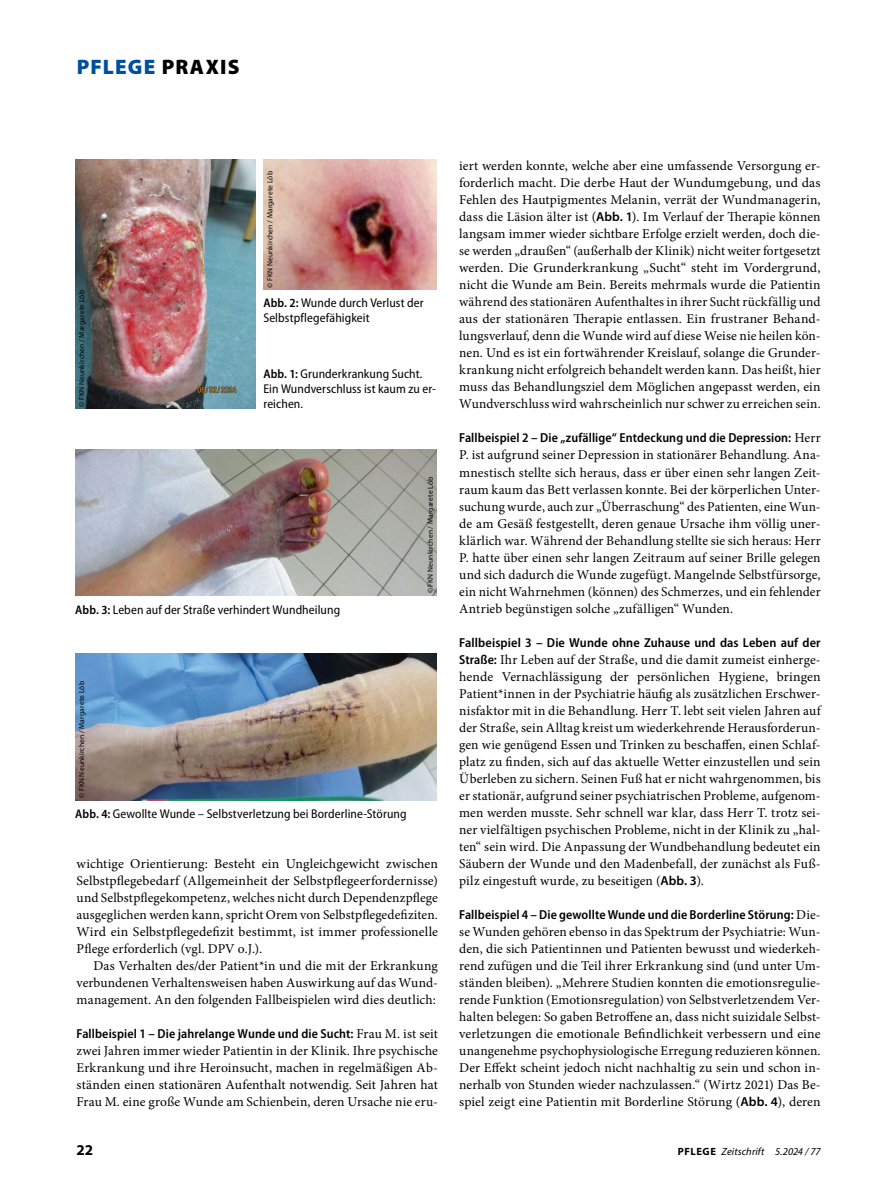
<style>
.page{position:relative;width:893px;height:1187px;background:#fff}
.page>*{position:absolute;margin:0;border:0;box-sizing:border-box;transform-origin:0 0}
.t1{font:900 21px "Myriad Pro";letter-spacing:.055em;color:#004e9e}
.t2{font:700 15px "Myriad Pro";color:#000}
.Dateline_Para{font:13.5px/17px "Minion Pro";letter-spacing:.005em;color:#000;text-align:justify}
.Para_x{font:13.5px/17px "Minion Pro";letter-spacing:.005em;color:#000;text-align:justify}
.Para_Indent{font:13.5px/17px "Minion Pro";letter-spacing:.005em;color:#000;text-align:justify}
.Dateline_Para-2{font:600 semi-condensed 13.05px "Myriad Pro";letter-spacing:.01em;color:#000}
.Image_Caption_x{font:semi-condensed 12.75px/15px "Myriad Pro";letter-spacing:.005em;color:#000}
.t3{font:italic 10.5px "Myriad Pro";letter-spacing:.005em;color:#000}
.t4{font:7.5px "Myriad Pro";letter-spacing:.02em;color:#000}
.s1{color:#000}
.s2{font-weight:600;font-size:12.45px}
.s3{font-family:"Minion Pro";font-weight:400;font-stretch:normal;font-size:13.5px}
.s4{font-family:"Myriad Pro";font-weight:600;font-size:13.05px}
.s5{font-family:"Myriad Pro";font-weight:600;font-stretch:semi-condensed;font-size:13.05px}
.s6{font-weight:700;font-style:normal}
</style>
<div class="page">
<img style="left:75px;top:159px;width:181px;height:249px">
<img style="left:75px;top:450px;width:362px;height:145px">
<img style="left:263px;top:159px;width:174px;height:130px">
<img style="left:75px;top:653px;width:362px;height:147px">
<h1 class="t1" style="left:77px;top:55px;width:164px">PFLEGE <span class="s1">PRAXIS</span></h1>
<p class="t4" style="left:77px;top:406px;width:118px;rotate:-90deg">© FKN Neunkirchen / Margarete Löb</p>
<p class="t4" style="left:265px;top:288px;width:118px;rotate:-90deg">© FKN Neunkirchen / Margarete Löb</p>
<p class="Image_Caption_x" style="left:263px;top:295px;width:162px"><span class="s2">Abb. 2:</span> Wunde durch Verlust der<br>Selbstpflegefähigkeit</p>
<p class="Image_Caption_x" style="left:263px;top:367px;width:174px"><span class="s2">Abb. 1:</span> Grunderkrankung Sucht.<br>Ein Wundverschluss ist kaum zu er-</p>
<p class="Image_Caption_x" style="left:263px;top:397px;width:41px">reichen.</p>
<p class="t4" style="left:426px;top:593px;width:118px;rotate:-90deg">© FKN Neunkirchen / Margarete Löb</p>
<p class="Image_Caption_x" style="left:75px;top:602px;width:266px"><span class="s2">Abb. 3:</span> Leben auf der Straße verhindert Wundheilung</p>
<p class="t4" style="left:77px;top:797px;width:118px;rotate:-90deg">© FKN Neunkirchen / Margarete Löb</p>
<p class="Image_Caption_x" style="left:75px;top:806px;width:333px"><span class="s2">Abb. 4:</span> Gewollte Wunde – Selbstverletzung bei Borderline-Störung</p>
<p class="Para_x" style="left:77px;top:855px;width:363px">wichtige Orientierung: Besteht ein Ungleichgewicht zwischen Selbstpflegebedarf (Allgemeinheit der Selbstpflegeerfordernisse) und Selbstpflegekompetenz, welches nicht durch Dependenzpflege ausgeglichen werden kann, spricht Orem von Selbstpflegedefiziten.<br>Wird ein Selbstpflegedefizit bestimmt, ist immer professionelle Pflege erforderlich (vgl. DPV o.J.).</p>
<p class="Para_Indent" style="left:77px;top:957px;width:363px;text-indent:17px">Das Verhalten des/der Patient*in und die mit der Erkrankung verbundenen Verhaltensweisen haben Auswirkung auf das Wund&shy;management. An den folgenden Fallbeispielen wird dies deutlich:</p>
<p class="Dateline_Para-2" style="left:77px;top:1026px;width:363px">Fallbeispiel 1 – Die jahrelange Wunde und die Sucht: <span class="s3">Frau M. ist seit</span></p>
<p class="Dateline_Para" style="left:77px;top:1042px;width:363px">zwei Jahren immer wieder Patientin in der Klinik. Ihre psychische Erkrankung und ihre Heroinsucht, machen in regelmäßigen Ab&shy;ständen einen stationären Aufenthalt notwendig. Seit Jahren hat Frau M. eine große Wunde am Schienbein, deren Ursache nie eru-</p>
<p class="Dateline_Para" style="left:459px;top:157px;width:363px">iert werden konnte, welche aber eine umfassende Versorgung er&shy;forderlich macht. Die derbe Haut der Wundumgebung, und das Fehlen des Hautpigmentes Melanin, verrät der Wundmanagerin, dass die Läsion älter ist (<span class="s4">Abb. 1</span>). Im Verlauf der Therapie können langsam immer wieder sichtbare Erfolge erzielt werden, doch die&shy;se werden „draußen“ (außerhalb der Klinik) nicht weiter fortgesetzt werden. Die Grunderkrankung „Sucht“ steht im Vordergrund, nicht die Wunde am Bein. Bereits mehrmals wurde die Patientin während des stationären Aufenthaltes in ihrer Sucht rückfällig und aus der stationären Therapie entlassen. Ein frustraner Behand&shy;lungsverlauf, denn die Wunde wird auf diese Weise nie heilen kön&shy;nen. Und es ist ein fortwährender Kreislauf, solange die Grunder&shy;krankung nicht erfolgreich behandelt werden kann. Das heißt, hier muss das Behandlungsziel dem Möglichen angepasst werden, ein Wundverschluss wird wahrscheinlich nur schwer zu erreichen sein.</p>
<p class="Dateline_Para-2" style="left:459px;top:431px;width:363px">Fallbeispiel 2 – Die „zufällige“ Entdeckung und die Depression: <span class="s3">Herr</span></p>
<p class="Dateline_Para" style="left:459px;top:447px;width:363px">P. ist aufgrund seiner Depression in stationärer Behandlung. Ana&shy;mnestisch stellte sich heraus, dass er über einen sehr langen Zeit&shy;raum kaum das Bett verlassen konnte. Bei der körperlichen Unter&shy;suchung wurde, auch zur „Überraschung“ des Patienten, eine Wun&shy;de am Gesäß festgestellt, deren genaue Ursache ihm völlig uner&shy;klärlich war. Während der Behandlung stellte sie sich heraus: Herr P. hatte über einen sehr langen Zeitraum auf seiner Brille gelegen und sich dadurch die Wunde zugefügt. Mangelnde Selbstfürsorge, ein nicht Wahrnehmen (können) des Schmerzes, und ein fehlender Antrieb begünstigen solche „zufälligen“ Wunden.</p>
<p class="Dateline_Para-2" style="left:459px;top:635px;width:363px">Fallbeispiel 3 – Die Wunde ohne Zuhause und das Leben auf der</p>
<p class="Dateline_Para" style="left:459px;top:651px;width:363px"><span class="s5">Straße:</span> Ihr Leben auf der Straße, und die damit zumeist einherge&shy;hende Vernachlässigung der persönlichen Hygiene, bringen Patient*innen in der Psychiatrie häufig als zusätzlichen Erschwer&shy;nisfaktor mit in die Behandlung. Herr T. lebt seit vielen Jahren auf der Straße, sein Alltag kreist um wiederkehrende Herausforderun&shy;gen wie genügend Essen und Trinken zu beschaffen, einen Schlaf&shy;platz zu finden, sich auf das aktuelle Wetter einzustellen und sein Überleben zu sichern. Seinen Fuß hat er nicht wahrgenommen, bis er stationär, aufgrund seiner psychiatrischen Probleme, aufgenom&shy;men werden musste. Sehr schnell war klar, dass Herr T. trotz sei&shy;ner vielfältigen psychischen Probleme, nicht in der Klinik zu „hal&shy;ten“ sein wird. Die Anpassung der Wundbehandlung bedeutet ein Säubern der Wunde und den Madenbefall, der zunächst als Fuß&shy;pilz eingestuft wurde, zu beseitigen (<span class="s4">Abb. 3</span>).</p>
<p class="Dateline_Para-2" style="left:459px;top:907px;width:363px">Fallbeispiel 4 – Die gewollte Wunde und die Borderline Störung: <span class="s3">Die-</span></p>
<p class="Dateline_Para" style="left:459px;top:923px;width:363px">se Wunden gehören ebenso in das Spektrum der Psychiatrie: Wun&shy;den, die sich Patientinnen und Patienten bewusst und wiederkeh&shy;rend zufügen und die Teil ihrer Erkrankung sind (und unter Um&shy;ständen bleiben). „Mehrere Studien konnten die emotionsregulie&shy;rende Funktion (Emotionsregulation) von Selbstverletzendem Ver&shy;halten belegen: So gaben Betroffene an, dass nicht suizidale Selbst&shy;verletzungen die emotionale Befindlichkeit verbessern und eine unangenehme psychophysiologische Erregung reduzieren können.<br>Der Effekt scheint jedoch nicht nachhaltig zu sein und schon in&shy;nerhalb von Stunden wieder nachzulassen.“ (Wirtz 2021) Das Be&shy;spiel zeigt eine Patientin mit Borderline Störung (<span class="s4">Abb. 4</span>), deren</p>
<p class="t2" style="left:77px;top:1139px;width:18px">22</p>
<p class="t3" style="left:678px;top:1144px;width:144px"><span class="s6">PFLEGE</span> Zeitschrift 5.2024 / 77</p>
</div>
